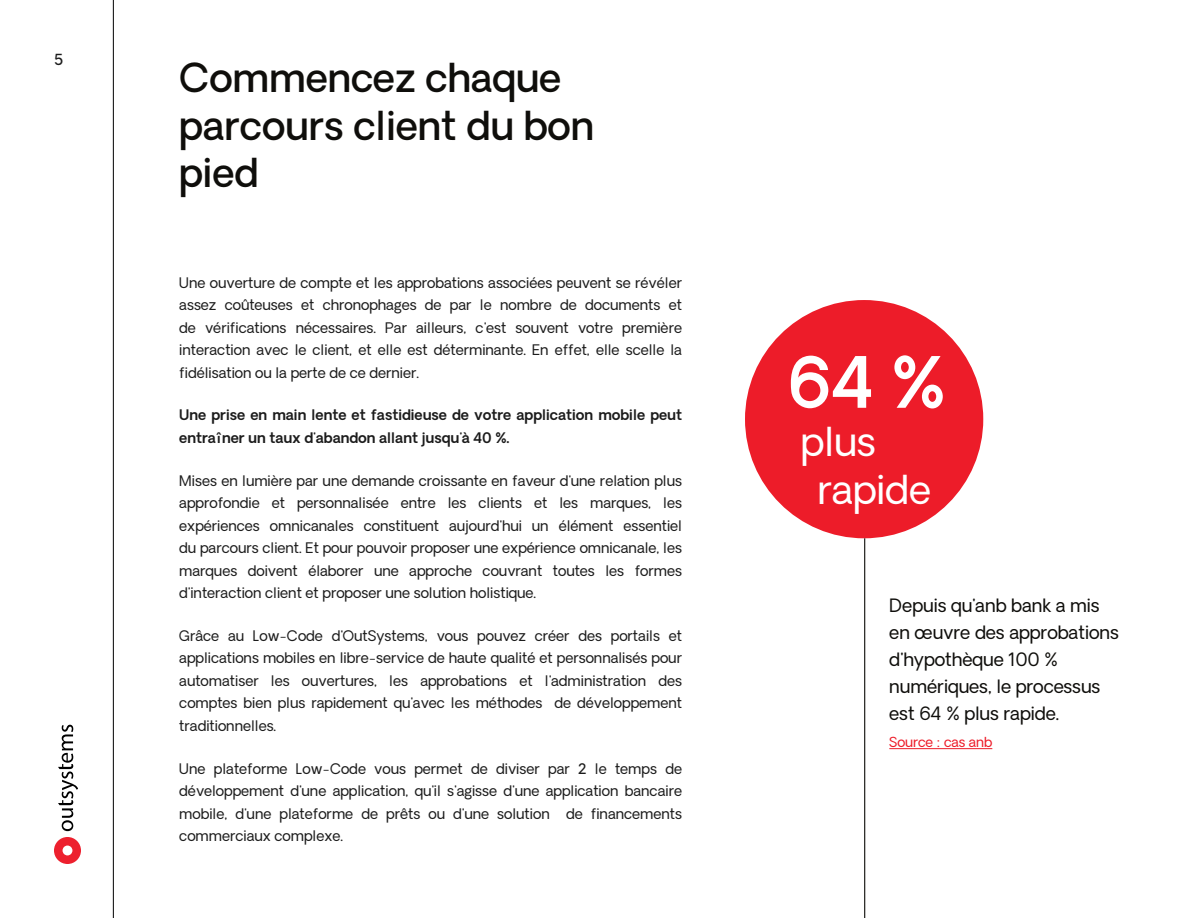
<style>
.page{position:relative;width:1188px;height:918px;background:#fff}
.page>*{position:absolute;margin:0;border:0;box-sizing:border-box;transform-origin:0 0}
.t1{font:600 69px "Oakes Grotesk";color:#fff}
.texts{font:500 39px/47.4px "Oakes Grotesk";color:#0f0e0b}
.t2{font:39px/48px "Oakes Grotesk";color:#fff}
.t3{font:18px/27px "Oakes Grotesk";color:#0f0e0b}
.t4{font:500 15px "Oakes Grotesk";color:#1c1c1c}
.texts-2{font:14.25px/22.5px "Oakes Grotesk";color:#1c1c1c;text-align:justify}
.texts-3{font:600 14.25px/22.5px "Oakes Grotesk";color:#1c1c1c}
.t5{font:13.5px "Oakes Grotesk";color:#ed1c29}
.s1{font-weight:500}
</style>
<div class="page">
<hr style="left:113px;top:0;width:1px;height:918px;background:#1c1c1c">
<svg style="left:58px;top:725px;width:20px;height:106px"></svg>
<svg style="left:54px;top:837px;width:27px;height:27px"></svg>
<hr style="left:889px;top:748px;width:103px;height:1px;background:#ed1c29">
<div style="left:745px;top:300px;width:238px;height:238px;background:#ed1c29;border-radius:50%"></div>
<hr style="left:864px;top:538px;width:1px;height:380px;background:#0f0e0b">
<p class="t4" style="left:54px;top:50px;width:11px">5</p>
<p class="texts" style="left:179px;top:55px;width:416px">Commencez chaque parcours client du bon pied</p>
<p class="texts-2" style="left:179px;top:272px;width:504px">Une ouverture de compte et les approbations associées peuvent se révéler assez coûteuses et chronophages de par le nombre de documents et de vérifications nécessaires. Par ailleurs, c'est souvent votre première interaction avec le client, et elle est déterminante. En effet, elle scelle la fidélisation ou la perte de ce dernier.</p>
<p class="texts-3" style="left:179px;top:404px;width:504px">Une prise en main lente et fastidieuse de votre application mobile peut entraîner un taux d'abandon allant jusqu'à 40 %.</p>
<p class="texts-2" style="left:179px;top:470px;width:504px">Mises en lumière par une demande croissante en faveur d'une relation plus approfondie et personnalisée entre les clients et les marques, les expériences omnicanales constituent aujourd'hui un élément essentiel du parcours client. Et pour pouvoir proposer une expérience omnicanale, les marques doivent élaborer une approche couvrant toutes les formes d'interaction client et proposer une solution holistique.</p>
<p class="texts-2" style="left:179px;top:625px;width:504px">Grâce au Low-Code d'OutSystems, vous pouvez créer des portails et applications mobiles en libre-service de haute qualité et personnalisés pour automatiser les ouvertures, les approbations et l'administration des comptes bien plus rapidement qu'avec les méthodes de développement traditionnelles.</p>
<p class="texts-2" style="left:179px;top:757px;width:504px">Une plateforme Low-Code vous permet de diviser par <span class="s1">2</span> le temps de développement d'une application, qu'il s'agisse d'une application bancaire mobile, d'une plateforme de prêts ou d'une solution de financements commerciaux complexe.</p>
<p class="t1" style="left:788px;top:337px;width:160px">64 %</p>
<p class="t2" style="left:817px;top:419px;width:115px;text-indent:-17px">plus rapide</p>
<p class="t3" style="left:889px;top:592px;width:231px">Depuis qu'anb bank a mis en œuvre des approbations d'hypothèque 100 % numériques, le processus est 64 % plus rapide.</p>
<p class="t5" style="left:889px;top:734px;width:105px">Source : cas anb</p>
</div>
